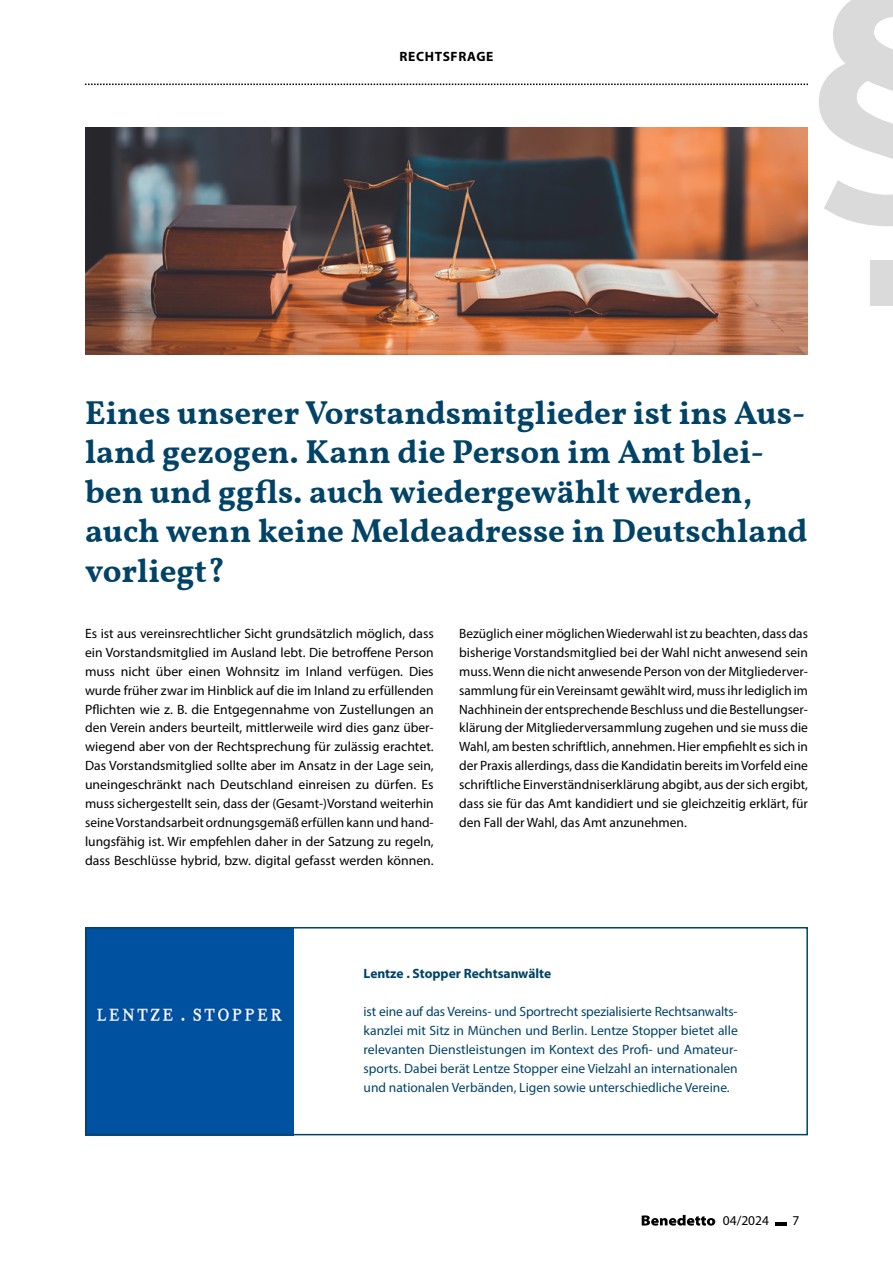
<style>
.page{position:relative;width:893px;height:1263px;background:#fff}
.page>*{position:absolute;margin:0;border:0;box-sizing:border-box;transform-origin:0 0}
.t1{font:700 33px/39.6px "Vollkorn";color:#004367}
.t2{font:13.5px/18.9px "Myriad Pro";color:#000;text-align:justify}
.t3{font:13.5px/18.9px "Myriad Pro";color:#004367;text-align:justify}
.t4{font:700 13.5px "Myriad Pro";color:#004367}
.t5{font:700 13.5px "Myriad Pro";letter-spacing:.05em;color:#000}
</style>
<div class="page">
<svg style="left:819px;top:0;width:74px;height:226px"></svg>
<div style="left:870px;top:260px;width:23px;height:46px;background:#dadada"></div>
<svg style="left:85px;top:84px;width:723px;height:1px"></svg>
<div style="left:88px;top:930px;width:205px;height:202px;background:#0052a0"></div>
<div style="left:85px;top:927px;width:723px;height:208px;border:2px solid #004367"></div>
<img style="left:85px;top:128px;width:723px;height:226px">
<svg style="left:642px;top:1215px;width:73px;height:10px"></svg>
<svg style="left:775px;top:1222px;width:11px;height:3px"></svg>
<p class="t5" style="left:399px;top:48px;width:96px">RECHTSFRAGE</p>
<h1 class="t1" style="left:85px;top:391px;width:724px">Eines unserer Vorstandsmitglieder ist ins Aus&shy;land gezogen. Kann die Person im Amt blei&shy;ben und ggfls. auch wiedergewählt werden, auch wenn keine Meldeadresse in Deutschland vorliegt?</h1>
<p class="t2" style="left:85px;top:624px;width:350px">Es ist aus vereinsrechtlicher Sicht grundsätzlich möglich, dass ein Vorstandsmitglied im Ausland lebt. Die betroffene Person muss nicht über einen Wohnsitz im Inland verfügen. Dies wurde früher zwar im Hinblick auf die im Inland zu erfüllenden Pflichten wie z. B. die Entgegennahme von Zustellungen an den Verein anders beurteilt, mittlerweile wird dies ganz über&shy;wiegend aber von der Rechtsprechung für zulässig erachtet.<br>Das Vorstandsmitglied sollte aber im Ansatz in der Lage sein, uneingeschränkt nach Deutschland einreisen zu dürfen. Es muss sichergestellt sein, dass der (Gesamt-)Vorstand weiterhin seine Vorstandsarbeit ordnungsgemäß erfüllen kann und hand&shy;lungsfähig ist. Wir empfehlen daher in der Satzung zu regeln, dass Beschlüsse hybrid, bzw. digital gefasst werden können.</p>
<p class="t2" style="left:459px;top:624px;width:350px">Bezüglich einer möglichen Wiederwahl ist zu beachten, dass das bisherige Vorstandsmitglied bei der Wahl nicht anwesend sein muss. Wenn die nicht anwesende Person von der Mitgliederver&shy;sammlung für ein Vereinsamt gewählt wird, muss ihr lediglich im Nachhinein der entsprechende Beschluss und die Bestellungser&shy;klärung der Mitgliederversammlung zugehen und sie muss die Wahl, am besten schriftlich, annehmen. Hier empfiehlt es sich in der Praxis allerdings, dass die Kandidatin bereits im Vorfeld eine schriftliche Einverständniserklärung abgibt, aus der sich ergibt, dass sie für das Amt kandidiert und sie gleichzeitig erklärt, für den Fall der Wahl, das Amt anzunehmen.</p>
<p class="t4" style="left:364px;top:965px;width:189px">Lentze . Stopper Rechtsanwälte</p>
<p class="t3" style="left:364px;top:1002px;width:376px">ist eine auf das Vereins- und Sportrecht spezialisierte Rechtsanwalts&shy;kanzlei mit Sitz in München und Berlin. Lentze Stopper bietet alle relevanten Dienstleistungen im Kontext des Profi- und Amateur&shy;sports. Dabei berät Lentze Stopper eine Vielzahl an internationalen und nationalen Verbänden, Ligen sowie unterschiedliche Vereine.</p>
<p class="t2" style="left:723px;top:1211px;width:48px">04/2024</p>
<p class="t2" style="left:793px;top:1211px;width:8px">7</p>
</div>
